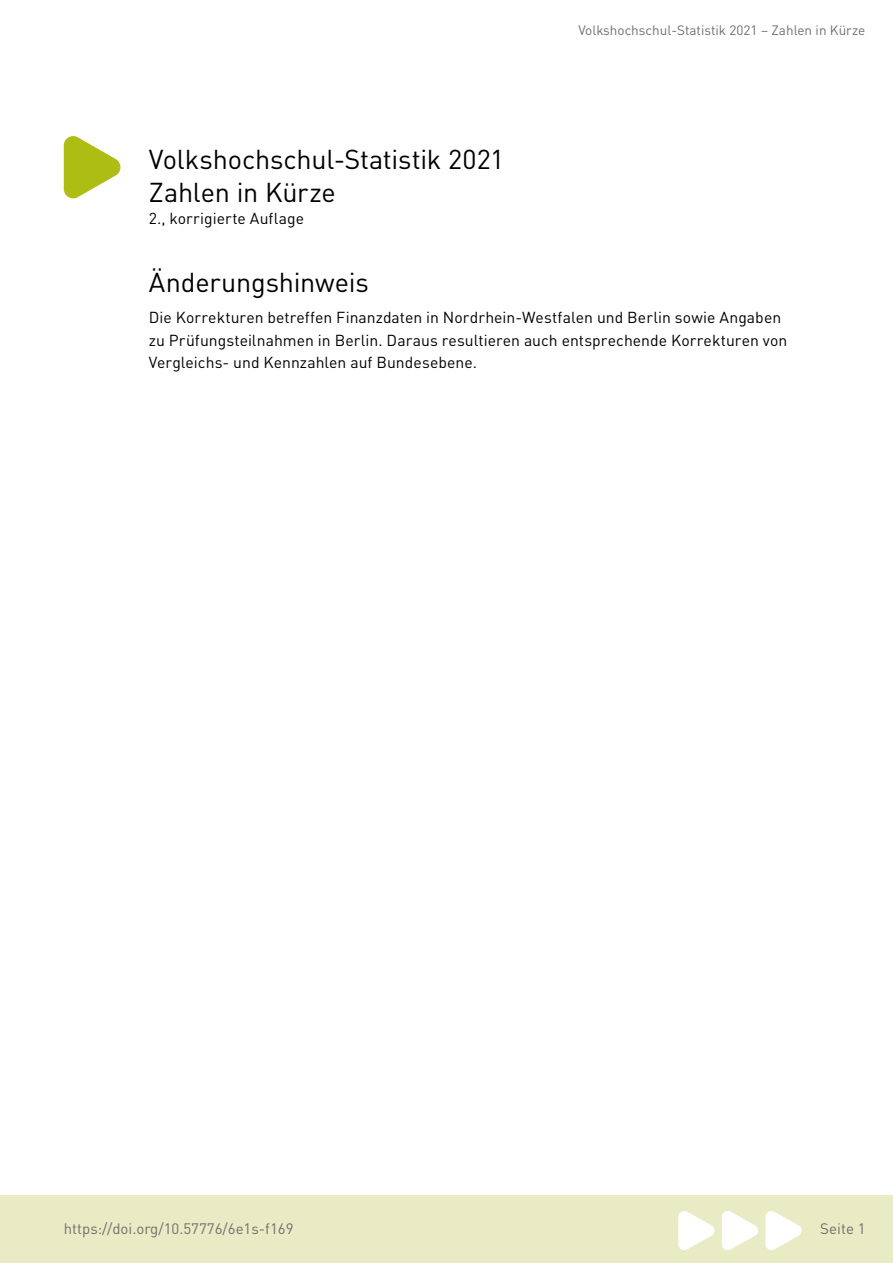
<style>
.page{position:relative;width:893px;height:1263px;background:#fff}
.page>*{position:absolute;margin:0;border:0;box-sizing:border-box;transform-origin:0 0}
.t1{font:27px/32.4px "DIN Pro";letter-spacing:-.005em;color:#000}
.t2{font:15.75px/22.5px "DIN Pro";letter-spacing:.005em;color:#000}
.t3{font:15px "DIN Pro";color:#706f6f}
.t4{font:13.5px "DIN Pro";color:#706f6f}
</style>
<div class="page">
<div style="left:0;top:1195px;width:893px;height:68px;background:#e9ebc4"></div>
<svg style="left:722px;top:1211px;width:36px;height:39px"></svg>
<svg style="left:678px;top:1211px;width:37px;height:39px"></svg>
<svg style="left:765px;top:1211px;width:37px;height:39px"></svg>
<svg style="left:64px;top:136px;width:56px;height:62px"></svg>
<h1 class="t1" style="left:149px;top:141px;width:357px">Volkshochschul-Statistik 2021<br>Zahlen in Kürze</h1>
<p class="t2" style="left:149px;top:206px;width:157px">2., korrigierte Auflage</p>
<p class="t4" style="left:578px;top:20px;width:288px">Volkshochschul-Statistik 2021 – Zahlen in Kürze</p>
<h1 class="t1" style="left:149px;top:263px;width:222px">Änderungshinweis</h1>
<p class="t2" style="left:149px;top:305px;width:640px">Die Korrekturen betreffen Finanzdaten in Nordrhein-Westfalen und Berlin sowie Angaben zu Prüfungsteilnahmen in Berlin. Daraus resultieren auch entsprechende Korrekturen von<br>Vergleichs- und Kennzahlen auf Bundesebene.</p>
<p class="t3" style="left:64px;top:1217px;width:231px">https://doi.org/10.57776/6e1s-f169</p>
<p class="t3" style="left:820px;top:1217px;width:47px">Seite 1</p>
</div>
